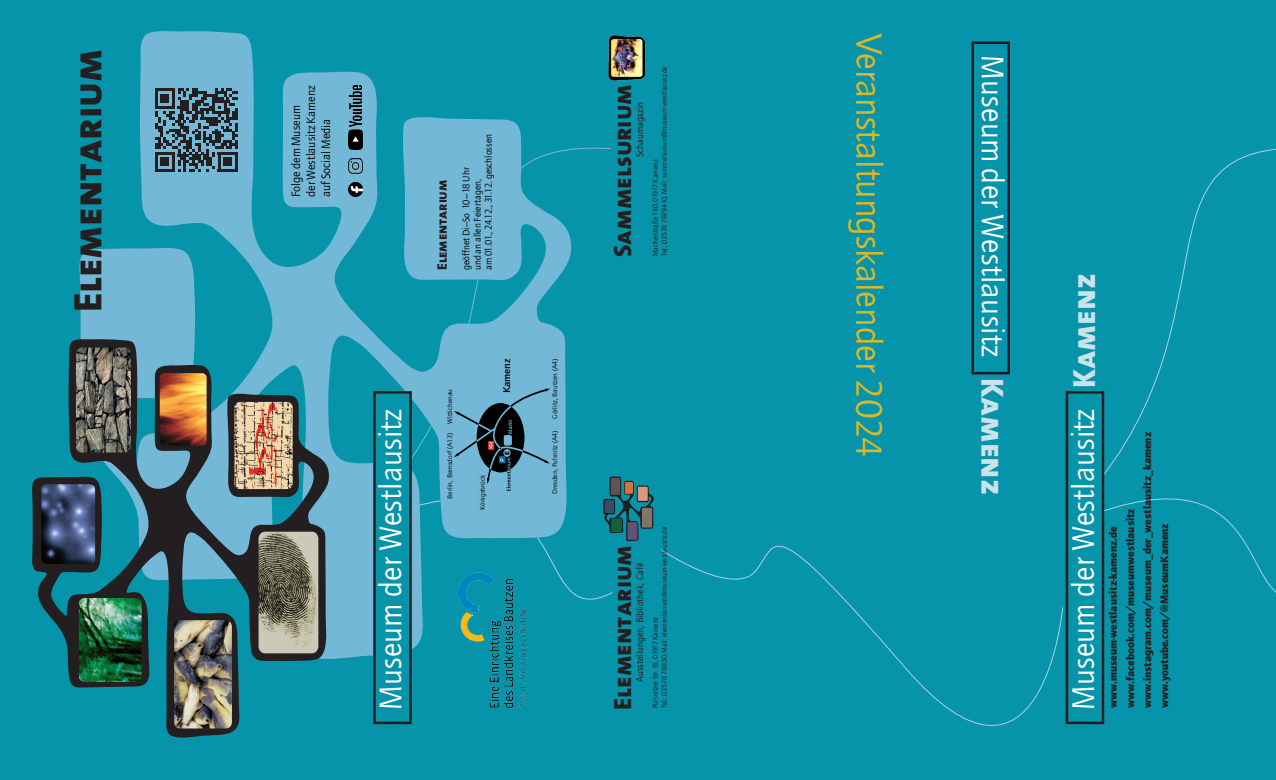
<style>
.page{position:relative;width:1276px;height:780px;background:#0694aa}
.page>*{position:absolute;margin:0;border:0;box-sizing:border-box;transform-origin:0 0}
.t1{font:800 40px "The Mix";color:#231f20}
.t2{font:37.5px "ITC Quay Sans Com";color:#dcb828}
.t3{font:32.25px "ITC Quay Sans Com";letter-spacing:.01em;color:#fff}
.t4{font:800 32.25px "The Mix";color:#cae2e9}
.t5{font:800 25px "The Mix";color:#231f20}
.t6{font:800 13.75px "The Mix";color:#231f20}
.t7{font:12.5px/15px "ITC Quay Sans Com";color:#000}
.t8{font:900 11.25px "ITC Quay Sans Com";color:#231f20}
.t9{font:500 10.12px "Quay Sans ITC Std";color:#000002;scale:1.09 1}
.t10{font:10px "ITC Quay Sans Com";color:#000}
.t11{font:10px "ITC Quay Sans Com";color:#231f20}
.t12{font:7.5px "ITC Quay Sans Com";color:#231f20}
.t13{font:7px "Quay Sans ITC Std";color:#000002;scale:1.09 1}
</style>
<div class="page">
<img style="left:489px;top:659px;width:39px;height:50px">
<svg style="left:661px;top:545px;width:402px;height:181px"></svg>
<svg style="left:1104px;top:148px;width:172px;height:286px"></svg>
<svg style="left:1104px;top:434px;width:172px;height:204px"></svg>
<svg style="left:79px;top:31px;width:492px;height:628px"></svg>
<img style="left:32px;top:339px;width:297px;height:398px">
<div style="left:374px;top:392px;width:36px;height:330px;background:#0694aa"></div>
<div style="left:373px;top:391px;width:39px;height:333px;border:2px solid #231f20"></div>
<div style="left:1065px;top:391px;width:39px;height:333px;border:2px solid #231f20"></div>
<div style="left:971px;top:41px;width:39px;height:333px;border:2px solid #231f20"></div>
<svg style="left:155px;top:88px;width:83px;height:84px;background:#476372"></svg>
<img style="left:348px;top:182px;width:14px;height:14px">
<img style="left:348px;top:159px;width:14px;height:14px">
<img style="left:348px;top:85px;width:14px;height:64px">
<svg style="left:454px;top:388px;width:96px;height:103px;background:#588aa1"></svg>
<img style="left:608px;top:35px;width:38px;height:46px">
<svg style="left:603px;top:476px;width:51px;height:65px"></svg>
<p class="t1" style="left:54px;top:312px;width:265px;rotate:-90deg">Elementarium</p>
<p class="t7" style="left:288px;top:197px;width:113px;rotate:-90deg">Folge dem Museum<br>der Westlausitz Kamenz auf Social Media</p>
<p class="t2" style="left:891px;top:34px;width:424px;rotate:90deg">Veranstaltungskalender 2024</p>
<p class="t3" style="left:1011px;top:55px;width:302px;rotate:90deg">Museum der Westlausitz</p>
<p class="t12" style="left:660px;top:256px;width:191px;rotate:-90deg">Tel.: 03578 7879410, Mail: sammelsurium@museum-westlausitz.de</p>
<p class="t5" style="left:601px;top:257px;width:174px;rotate:-90deg">Sammelsurium</p>
<p class="t11" style="left:634px;top:157px;width:57px;rotate:-90deg">Schaumagazin</p>
<p class="t10" style="left:483px;top:270px;width:137px;rotate:-90deg">am 01.01., 24.12., 31.12. geschlossen</p>
<p class="t12" style="left:651px;top:256px;width:98px;rotate:-90deg">Macherstraße 140, 01917 Kamenz</p>
<p class="t10" style="left:460px;top:270px;width:104px;rotate:-90deg">geöffnet Di–So 10–18 Uhr</p>
<p class="t10" style="left:471px;top:270px;width:93px;rotate:-90deg">und an allen Feiertagen,</p>
<p class="t6" style="left:431px;top:270px;width:92px;rotate:-90deg">Elementarium</p>
<p class="t4" style="left:1057px;top:388px;width:116px;rotate:-90deg">Kamenz</p>
<p class="t9" style="left:501px;top:393px;width:33px;rotate:-90deg">Kamenz</p>
<p class="t13" style="left:551px;top:419px;width:57px;rotate:-90deg">Görlitz, Bautzen (A4)</p>
<p class="t4" style="left:1019px;top:377px;width:119px;rotate:90deg">Kamenz</p>
<p class="t13" style="left:445px;top:423px;width:34px;rotate:-90deg">Wittichenau</p>
<p class="t3" style="left:372px;top:710px;width:302px;rotate:-90deg">Museum der Westlausitz</p>
<p class="t3" style="left:1064px;top:710px;width:302px;rotate:-90deg">Museum der Westlausitz</p>
<p class="t13" style="left:551px;top:494px;width:60px;rotate:-90deg">Dresden, Pulsnitz (A4)</p>
<p class="t13" style="left:445px;top:498px;width:62px;rotate:-90deg">Berlin, Bernsdorf (A13)</p>
<p class="t13" style="left:478px;top:510px;width:34px;rotate:-90deg">Königsbrück</p>
<p class="t12" style="left:660px;top:708px;width:183px;rotate:-90deg">Tel.: 03578 78830, Mail: elementarium@museum-westlausitz.de</p>
<p class="t5" style="left:601px;top:709px;width:166px;rotate:-90deg">Elementarium</p>
<p class="t11" style="left:634px;top:682px;width:121px;rotate:-90deg">Ausstellungen, Bibliothek, Café</p>
<p class="t12" style="left:651px;top:708px;width:93px;rotate:-90deg">Pulsnitzer Str. 16, 01917 Kamenz</p>
<p class="t8" style="left:1106px;top:708px;width:184px;rotate:-90deg">www.museum-westlausitz-kamenz.de</p>
<p class="t8" style="left:1140px;top:708px;width:277px;rotate:-90deg">www.instagram.com/museum_der_westlausitz_kamenz</p>
<p class="t8" style="left:1123px;top:708px;width:201px;rotate:-90deg">www.facebook.com/museumwestlausitz</p>
<p class="t8" style="left:1157px;top:708px;width:186px;rotate:-90deg">www.youtube.com/@MuseumKamenz</p>
</div>
